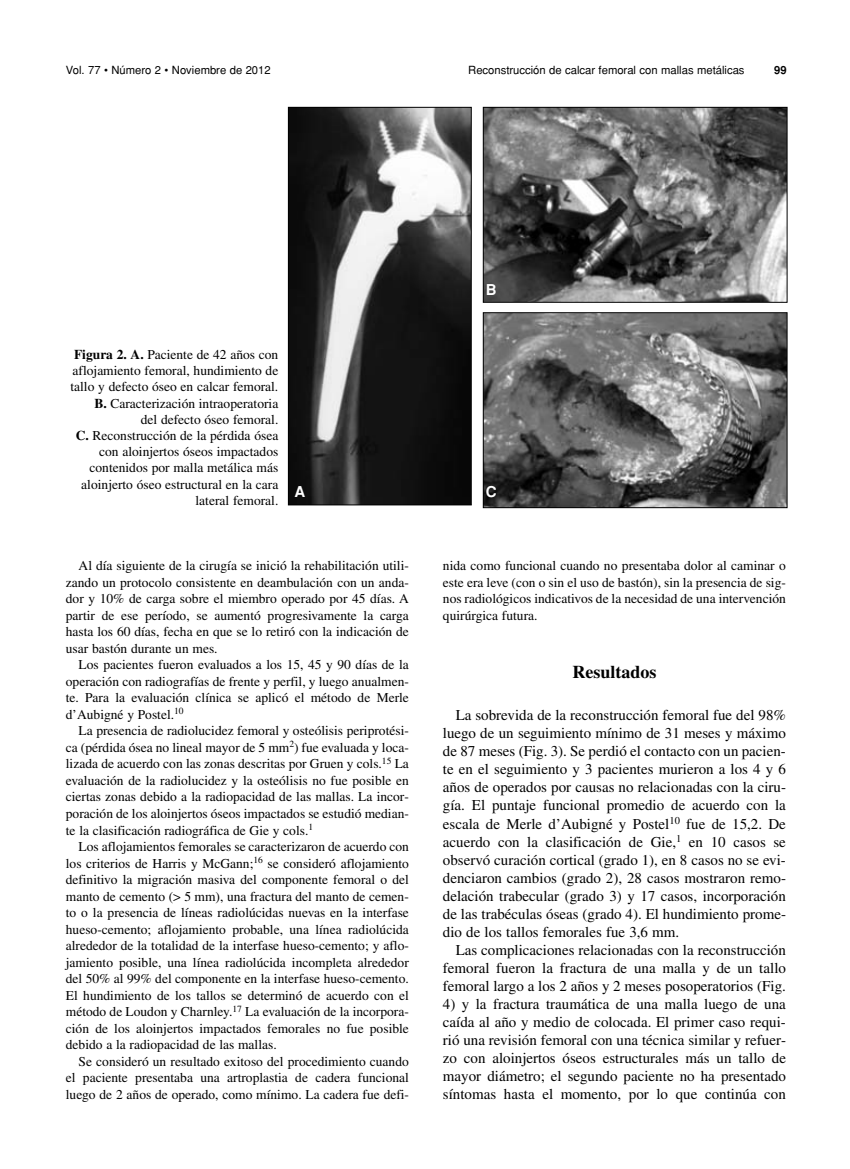
<style>
.page{position:relative;width:850px;height:1169px;background:#fff}
.page>*{position:absolute;margin:0;border:0;box-sizing:border-box;transform-origin:0 0}
.t1{font:700 18px "Times";color:#000}
.t2{font:15px/18px "Times";color:#000;text-align:justify}
.t3{font:700 15px "Helvetica";color:#fff}
.t4{font:13.5px/16.5px "Times";color:#000;text-align:justify}
.t5{font:11.25px "Helvetica";color:#000}
.t6{font:700 11.25px "Helvetica";color:#000}
.s1{font-weight:700}
</style>
<div class="page">
<svg style="left:287px;top:106px;width:501px;height:403px;background:#616161"></svg>
<p class="t5" style="left:66px;top:64px;width:206px">Vol. 77 • Número 2 • Noviembre de 2012</p>
<p class="t5" style="left:468px;top:64px;width:278px">Reconstrucción de calcar femoral con mallas metálicas</p>
<p class="t6" style="left:774px;top:64px;width:14px">99</p>
<p class="t4" style="left:70px;top:347px;width:209px;text-align:right"><span class="s1">Figura 2. A.</span> Paciente de 42 años con aflojamiento femoral, hundimiento de tallo y defecto óseo en calcar femoral.<br><span class="s1">B.</span> Caracterización intraoperatoria<br>del defecto óseo femoral.<br><span class="s1">C.</span> Reconstrucción de la pérdida ósea con aloinjertos óseos impactados contenidos por malla metálica más aloinjerto óseo estructural en la cara lateral femoral.</p>
<p class="t3" style="left:294px;top:483px;width:12px">A</p>
<p class="t4" style="left:66px;top:558px;width:344px;text-indent:13px">Al día siguiente de la cirugía se inició la rehabilitación utili&shy;zando un protocolo consistente en deambulación con un anda&shy;dor y 10% de carga sobre el miembro operado por 45 días. A partir de ese período, se aumentó progresivamente la carga hasta los 60 días, fecha en que se lo retiró con la indicación de usar bastón durante un mes.</p>
<p class="t4" style="left:66px;top:657px;width:344px;text-indent:13px">Los pacientes fueron evaluados a los 15, 45 y 90 días de la operación con radiografías de frente y perfil, y luego anualmen&shy;te. Para la evaluación clínica se aplicó el método de Merle d’Aubigné y Postel.<sup>10</sup></p>
<p class="t4" style="left:66px;top:723px;width:344px;text-indent:13px">La presencia de radiolucidez femoral y osteólisis periprotési&shy;ca (pérdida ósea no lineal mayor de 5 mm<sup>2</sup>) fue evaluada y loca&shy;lizada de acuerdo con las zonas descritas por Gruen y cols.<sup>15</sup> La evaluación de la radiolucidez y la osteólisis no fue posible en ciertas zonas debido a la radiopacidad de las mallas. La incor&shy;poración de los aloinjertos óseos impactados se estudió median&shy;te la clasificación radiográfica de Gie y cols.<sup>1</sup></p>
<p class="t4" style="left:66px;top:839px;width:344px;text-indent:13px">Los aflojamientos femorales se caracterizaron de acuerdo con los criterios de Harris y McGann;<sup>16</sup> se consideró aflojamiento definitivo la migración masiva del componente femoral o del manto de cemento (&gt; 5 mm), una fractura del manto de cemen&shy;to o la presencia de líneas radiolúcidas nuevas en la interfase hueso-cemento; aflojamiento probable, una línea radiolúcida alrededor de la totalidad de la interfase hueso-cemento; y aflo&shy;jamiento posible, una línea radiolúcida incompleta alrededor del 50% al 99% del componente en la interfase hueso-cemento.<br>El hundimiento de los tallos se determinó de acuerdo con el método de Loudon y Charnley.<sup>17</sup> La evaluación de la incorpora&shy;ción de los aloinjertos impactados femorales no fue posible debido a la radiopacidad de las mallas.</p>
<p class="t4" style="left:66px;top:1053px;width:344px;text-indent:13px">Se consideró un resultado exitoso del procedimiento cuando el paciente presentaba una artroplastia de cadera funcional luego de 2 años de operado, como mínimo. La cadera fue defi-</p>
<p class="t3" style="left:486px;top:281px;width:12px">B</p>
<p class="t3" style="left:486px;top:483px;width:12px">C</p>
<p class="t4" style="left:443px;top:558px;width:344px">nida como funcional cuando no presentaba dolor al caminar o este era leve (con o sin el uso de bastón), sin la presencia de sig&shy;nos radiológicos indicativos de la necesidad de una intervención quirúrgica futura.</p>
<h1 class="t1" style="left:572px;top:666px;width:86px">Resultados</h1>
<p class="t2" style="left:443px;top:707px;width:344px;text-indent:13px">La sobrevida de la reconstrucción femoral fue del 98% luego de un seguimiento mínimo de 31 meses y máximo de 87 meses (Fig. 3). Se perdió el contacto con un pacien&shy;te en el seguimiento y 3 pacientes murieron a los 4 y 6 años de operados por causas no relacionadas con la ciru&shy;gía. El puntaje funcional promedio de acuerdo con la escala de Merle d’Aubigné y Postel<sup>10</sup> fue de 15,2. De acuerdo con la clasificación de Gie,<sup>1</sup> en 10 casos se observó curación cortical (grado 1), en 8 casos no se evi&shy;denciaron cambios (grado 2), 28 casos mostraron remo&shy;delación trabecular (grado 3) y 17 casos, incorporación de las trabéculas óseas (grado 4). El hundimiento prome&shy;dio de los tallos femorales fue 3,6 mm.</p>
<p class="t2" style="left:443px;top:941px;width:344px;text-indent:13px">Las complicaciones relacionadas con la reconstrucción femoral fueron la fractura de una malla y de un tallo femoral largo a los 2 años y 2 meses posoperatorios (Fig.</p>
<p class="t2" style="left:443px;top:995px;width:344px">4) y la fractura traumática de una malla luego de una caída al año y medio de colocada. El primer caso requi&shy;rió una revisión femoral con una técnica similar y refuer&shy;zo con aloinjertos óseos estructurales más un tallo de mayor diámetro; el segundo paciente no ha presentado síntomas hasta el momento, por lo que continúa con</p>
</div>
